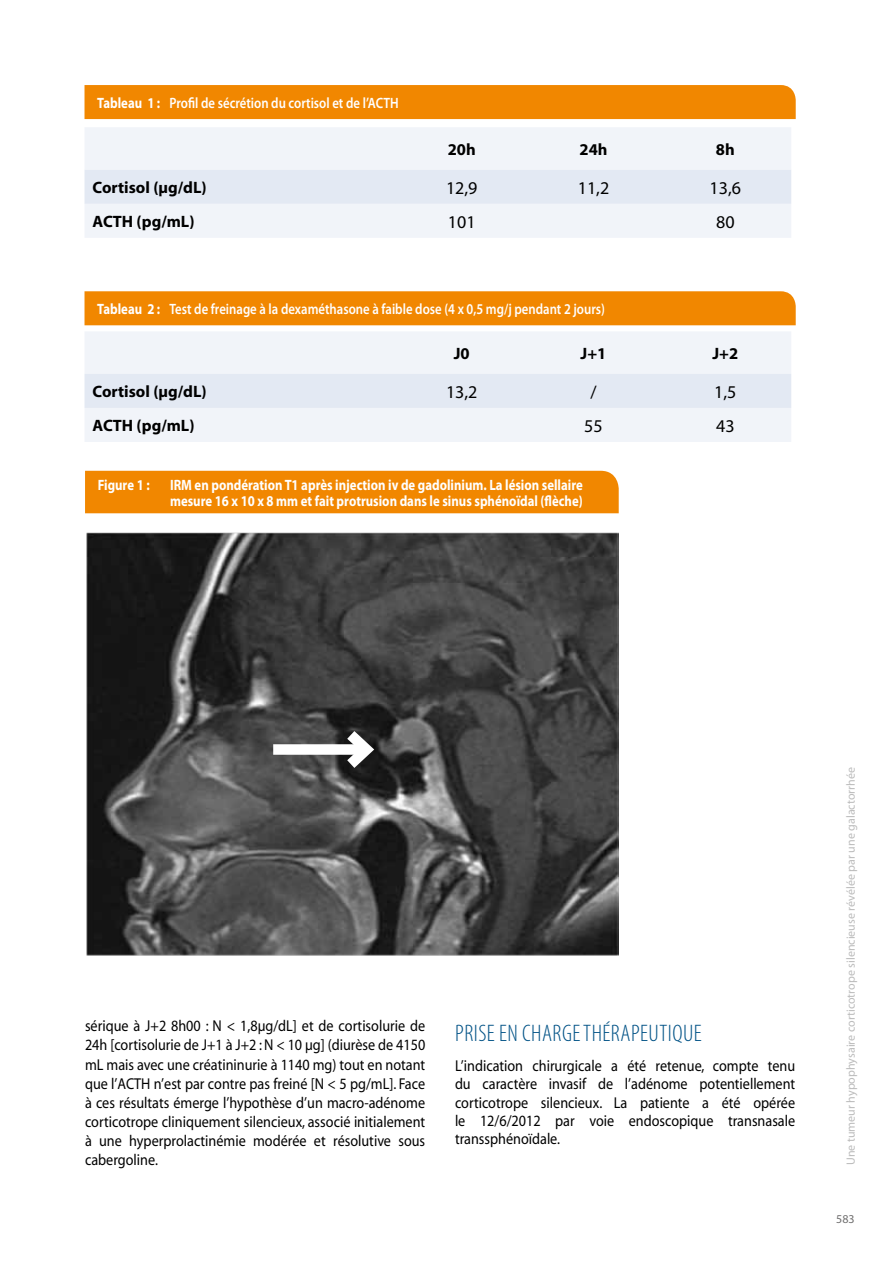
<style>
.page{position:relative;width:893px;height:1263px;background:#fff}
.page>*{position:absolute;margin:0;border:0;box-sizing:border-box;transform-origin:0 0}
.t1{font:300 condensed 24px "Myriad Pro";letter-spacing:.02em;color:#005286}
.t2{font:18px "Myriad";color:#000}
.t3{font:18px "Myriad Pro";color:#000}
.t4{font:700 16.5px "Myriad";color:#000}
.t5{font:15.75px/19px "Myriad";color:#000;text-align:justify;scale:.9 1}
.t6{font:700 15px/15.8px "Myriad Pro";color:#fff;scale:.85 1}
.t7{font:600 15px "Myriad Pro";color:#fff;scale:.85 1}
.t8{font:12px "Myriad Pro";color:#bcbcbc}
.t9{font:12px "Myriad Pro";color:#706f6f}
.s1{font-weight:700}
</style>
<div class="page">
<div style="left:85px;top:127px;width:706px;height:111px;background:#f1f4f9"></div>
<div style="left:85px;top:170px;width:706px;height:34px;background:#e3e9f3"></div>
<div style="left:85px;top:332px;width:706px;height:110px;background:#f1f4f9"></div>
<div style="left:85px;top:374px;width:706px;height:34px;background:#e3e9f3"></div>
<div style="left:85px;top:85px;width:711px;height:34px;background:#f18700"></div>
<div style="left:85px;top:291px;width:711px;height:34px;background:#f18700"></div>
<img style="left:86px;top:532px;width:533px;height:424px">
<div style="left:85px;top:471px;width:534px;height:42px;background:#f18700"></div>
<div style="left:273px;top:744px;width:93px;height:11px;background:#fff"></div>
<svg style="left:336px;top:720px;width:46px;height:59px"></svg>
<p class="t7" style="left:97px;top:93px;width:356px"><span class="s1">Tableau 1 :</span> Profil de sécrétion du cortisol et de l’ACTH</p>
<p class="t4" style="left:448px;top:141px;width:29px">20h</p>
<p class="t4" style="left:579px;top:141px;width:29px">24h</p>
<p class="t4" style="left:716px;top:141px;width:20px">8h</p>
<p class="t4" style="left:93px;top:179px;width:116px">Cortisol (µg/dL)</p>
<p class="t2" style="left:446px;top:179px;width:33px">12,9</p>
<p class="t2" style="left:578px;top:179px;width:33px">11,2</p>
<p class="t2" style="left:710px;top:179px;width:33px">13,6</p>
<p class="t4" style="left:93px;top:213px;width:103px">ACTH (pg/mL)</p>
<p class="t2" style="left:448px;top:213px;width:29px">101</p>
<p class="t2" style="left:716px;top:213px;width:20px">80</p>
<p class="t7" style="left:97px;top:299px;width:599px"><span class="s1">Tableau 2 :</span> Test de freinage à la dexaméthasone à faible dose (4 x 0,5 mg/j pendant 2 jours)</p>
<p class="t4" style="left:454px;top:345px;width:17px">J0</p>
<p class="t4" style="left:581px;top:345px;width:27px">J+1</p>
<p class="t4" style="left:712px;top:345px;width:27px">J+2</p>
<p class="t4" style="left:93px;top:383px;width:116px">Cortisol (µg/dL)</p>
<p class="t2" style="left:446px;top:383px;width:33px">13,2</p>
<p class="t2" style="left:590px;top:383px;width:8px">/</p>
<p class="t2" style="left:714px;top:383px;width:24px">1,5</p>
<p class="t4" style="left:93px;top:417px;width:103px">ACTH (pg/mL)</p>
<p class="t3" style="left:584px;top:414px;width:20px">55</p>
<p class="t2" style="left:716px;top:417px;width:20px">43</p>
<p class="t6" style="left:98px;top:476px;width:63px">Figure 1 :</p>
<p class="t6" style="left:170px;top:476px;width:487px">IRM en pondération T1 après injection iv de gadolinium. La lésion sellaire mesure 16 x 10 x 8 mm et fait protrusion dans le sinus sphénoïdal (flèche)</p>
<p class="t5" style="left:85px;top:1017px;width:380px">sérique à J+2 8h00 : N &lt; 1,8µg/dL] et de cortisolurie de 24h [cortisolurie de J+1 à J+2 : N &lt; 10 µg] (diurèse de 4150 mL mais avec une créatininurie à 1140 mg) tout en notant que l’ACTH n’est par contre pas freiné [N &lt; 5 pg/mL]. Face à ces résultats émerge l’hypothèse d’un macro-adénome corticotrope cliniquement silencieux, associé initialement à une hyperprolactinémie modérée et résolutive sous cabergoline.</p>
<h1 class="t1" style="left:455px;top:1020px;width:248px">PRISE EN CHARGE THÉRAPEUTIQUE</h1>
<p class="t5" style="left:455px;top:1058px;width:379px;line-height:18px">L’indication chirurgicale a été retenue, compte tenu du caractère invasif de l’adénome potentiellement corticotrope silencieux. La patiente a été opérée le 12/6/2012 par voie endoscopique transnasale transsphénoïdale.</p>
<p class="t8" style="left:843px;top:1165px;width:400px;rotate:-90deg">Une tumeur hypophysaire corticotrope silencieuse révélée par une galactorrhée</p>
<p class="t9" style="left:836px;top:1211px;width:20px">583</p>
</div>
